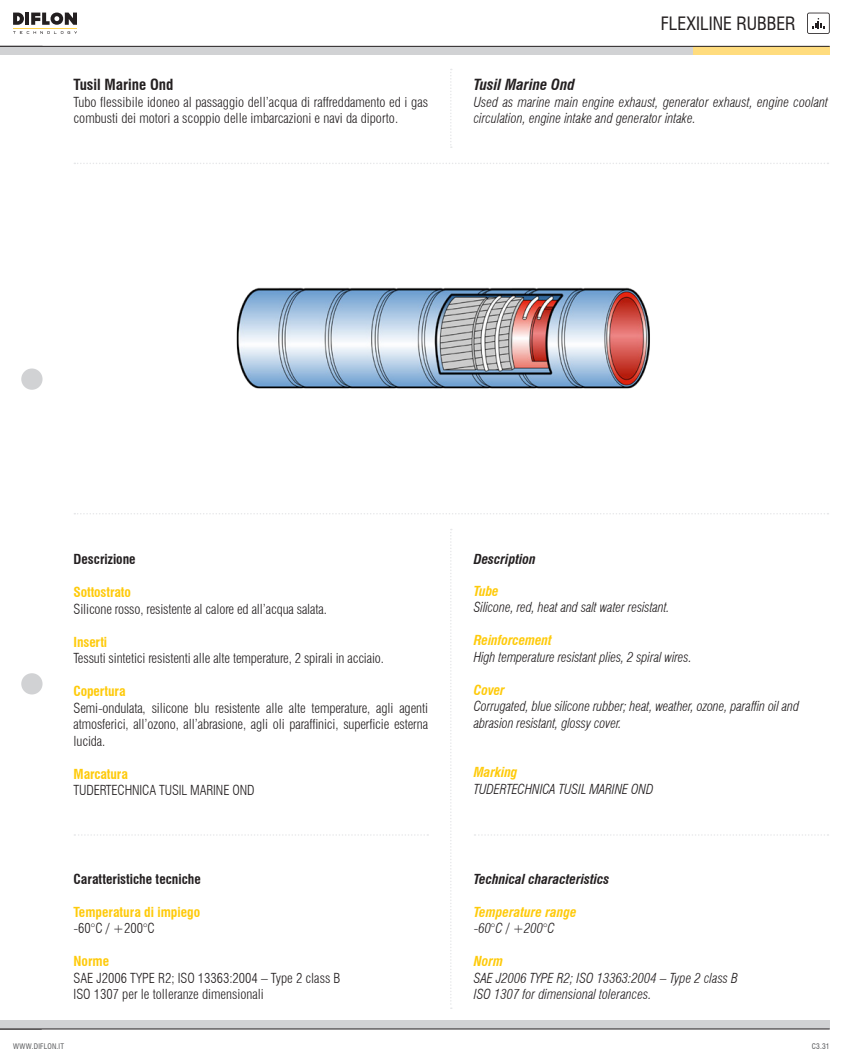
<style>
.page{position:relative;width:851px;height:1063px;background:#fff}
.page>*{position:absolute;margin:0;border:0;box-sizing:border-box;transform-origin:0 0}
.t1{font:condensed 18px "Swiss 721 BT";color:#231f20}
.Diflon_-_Ita_-_Parag{font:700 condensed 15px "Swiss 721 BT";color:#231f20}
.Diflon_-_Eng_-_Parag{font:italic 700 condensed 15px "Swiss 721 BT";color:#231f20}
.Diflon_-_Ita_-_Parag-2{font:300 condensed 13.5px/16.5px "Swiss 721 BT";letter-spacing:-.01em;color:#231f20}
.Diflon_-_Eng_-_Parag-2{font:italic 300 condensed 13.5px/16.5px "Swiss 721 BT";letter-spacing:-.01em;color:#231f20}
.Diflon_-_Ita_-_Parag-3{font:700 condensed 13.5px "Swiss 721 BT";letter-spacing:-.01em;color:#feca0a}
.Diflon_-_Eng_-_Parag-3{font:italic 700 condensed 13.5px "Swiss 721 BT";letter-spacing:-.01em;color:#feca0a}
.Diflon_-_Eng_-_Parag-4{font:italic 700 condensed 13.5px "Swiss 721 BT";color:#231f20}
.Diflon_-_Ita_-_Parag-4{font:700 condensed 13.5px "Swiss 721 BT";color:#231f20}
.t2{font:condensed 7.5px "Swiss 721 BT";letter-spacing:.03em;color:#57585a}
</style>
<div class="page">
<div style="left:21px;top:673px;width:22px;height:21px;background:#d1d2d4;border-radius:50%"></div>
<div style="left:21px;top:369px;width:22px;height:21px;background:#d1d2d4;border-radius:50%"></div>
<svg style="left:450px;top:69px;width:1px;height:79px"></svg>
<svg style="left:450px;top:529px;width:1px;height:480px"></svg>
<svg style="left:74px;top:163px;width:754px;height:1px"></svg>
<svg style="left:74px;top:513px;width:754px;height:1px"></svg>
<svg style="left:74px;top:834px;width:354px;height:2px"></svg>
<svg style="left:474px;top:834px;width:354px;height:2px"></svg>
<img style="left:236px;top:287px;width:414px;height:102px">
<div style="left:0;top:47px;width:829px;height:8px;background:#d1d2d4"></div>
<div style="left:0;top:1020px;width:829px;height:9px;background:#d1d2d4"></div>
<hr style="left:0;top:1029px;width:829px;height:1px;background:#231f20">
<div style="left:692px;top:47px;width:137px;height:8px;background:#ffdc7e"></div>
<hr style="left:0;top:46px;width:829px;height:1px;background:#231f20">
<svg style="left:807px;top:13px;width:22px;height:21px"></svg>
<svg style="left:13px;top:13px;width:11px;height:12px"></svg>
<hr style="left:25px;top:13px;width:4px;height:12px;background:#231f20">
<svg style="left:31px;top:13px;width:46px;height:12px"></svg>
<svg style="left:13px;top:31px;width:64px;height:3px"></svg>
<hr style="left:13px;top:28px;width:64px;height:1px;background:#fed24c">
<p class="Diflon_-_Ita_-_Parag" style="left:74px;top:76px;width:101px">Tusil Marine Ond</p>
<p class="Diflon_-_Ita_-_Parag-2" style="left:74px;top:93px;width:356px">Tubo flessibile idoneo al passaggio dell’acqua di raffreddamento ed i gas combusti dei motori a scoppio delle imbarcazioni e navi da diporto.</p>
<h1 class="t1" style="left:660px;top:13px;width:136px">FLEXILINE RUBBER</h1>
<p class="Diflon_-_Eng_-_Parag" style="left:473px;top:76px;width:103px">Tusil Marine Ond</p>
<p class="Diflon_-_Eng_-_Parag-2" style="left:473px;top:93px;width:356px">Used as marine main engine exhaust, generator exhaust, engine coolant circulation, engine intake and generator intake.</p>
<p class="Diflon_-_Ita_-_Parag-4" style="left:74px;top:551px;width:64px">Descrizione</p>
<p class="Diflon_-_Ita_-_Parag-3" style="left:74px;top:584px;width:59px">Sottostrato</p>
<p class="Diflon_-_Ita_-_Parag-2" style="left:74px;top:600px;width:255px">Silicone rosso, resistente al calore ed all’acqua salata.</p>
<p class="Diflon_-_Ita_-_Parag-3" style="left:74px;top:634px;width:35px">Inserti</p>
<p class="Diflon_-_Ita_-_Parag-2" style="left:74px;top:650px;width:312px">Tessuti sintetici resistenti alle alte temperature, 2 spirali in acciaio.</p>
<p class="Diflon_-_Ita_-_Parag-3" style="left:74px;top:683px;width:53px">Copertura</p>
<p class="Diflon_-_Ita_-_Parag-2" style="left:74px;top:699px;width:356px;text-align:justify">Semi-ondulata, silicone blu resistente alle alte temperature, agli agenti atmosferici, all’ozono, all’abrasione, agli oli paraffinici, superficie esterna lucida.</p>
<p class="Diflon_-_Ita_-_Parag-3" style="left:74px;top:766px;width:56px">Marcatura</p>
<p class="Diflon_-_Ita_-_Parag-2" style="left:74px;top:782px;width:182px">TUDERTECHNICA TUSIL MARINE OND</p>
<p class="Diflon_-_Ita_-_Parag-4" style="left:74px;top:871px;width:129px">Caratteristiche tecniche</p>
<p class="Diflon_-_Ita_-_Parag-3" style="left:74px;top:904px;width:128px">Temperatura di impiego</p>
<p class="Diflon_-_Ita_-_Parag-2" style="left:74px;top:920px;width:83px">-60°C / +200°C</p>
<p class="Diflon_-_Ita_-_Parag-3" style="left:74px;top:953px;width:37px">Norme</p>
<p class="Diflon_-_Ita_-_Parag-2" style="left:74px;top:970px;width:268px">SAE J2006 TYPE R2; ISO 13363:2004 – Type 2 class B</p>
<p class="Diflon_-_Ita_-_Parag-2" style="left:74px;top:986px;width:192px">ISO 1307 per le tolleranze dimensionali</p>
<p class="t2" style="left:13px;top:1042px;width:53px">WWW.DIFLON.IT</p>
<p class="Diflon_-_Eng_-_Parag-4" style="left:473px;top:551px;width:64px">Description</p>
<p class="Diflon_-_Eng_-_Parag-3" style="left:473px;top:583px;width:27px">Tube</p>
<p class="Diflon_-_Eng_-_Parag-2" style="left:473px;top:599px;width:197px">Silicone, red, heat and salt water resistant.</p>
<p class="Diflon_-_Eng_-_Parag-3" style="left:473px;top:632px;width:80px">Reinforcement</p>
<p class="Diflon_-_Eng_-_Parag-2" style="left:473px;top:648px;width:219px">High temperature resistant plies, 2 spiral wires.</p>
<p class="Diflon_-_Eng_-_Parag-3" style="left:473px;top:682px;width:33px">Cover</p>
<p class="Diflon_-_Eng_-_Parag-2" style="left:473px;top:698px;width:327px">Corrugated, blue silicone rubber; heat, weather, ozone, paraffin oil and</p>
<p class="Diflon_-_Eng_-_Parag-2" style="left:473px;top:714px;width:149px">abrasion resistant, glossy cover.</p>
<p class="Diflon_-_Eng_-_Parag-3" style="left:473px;top:764px;width:45px">Marking</p>
<p class="Diflon_-_Eng_-_Parag-2" style="left:473px;top:780px;width:181px">TUDERTECHNICA TUSIL MARINE OND</p>
<p class="Diflon_-_Eng_-_Parag-4" style="left:473px;top:871px;width:137px">Technical characteristics</p>
<p class="Diflon_-_Eng_-_Parag-3" style="left:473px;top:904px;width:104px">Temperature range</p>
<p class="Diflon_-_Eng_-_Parag-2" style="left:473px;top:920px;width:82px">-60°C / +200°C</p>
<p class="Diflon_-_Eng_-_Parag-3" style="left:473px;top:953px;width:31px">Norm</p>
<p class="Diflon_-_Eng_-_Parag-2" style="left:473px;top:970px;width:266px">SAE J2006 TYPE R2; ISO 13363:2004 – Type 2 class B</p>
<p class="Diflon_-_Eng_-_Parag-2" style="left:473px;top:986px;width:179px">ISO 1307 for dimensional tolerances.</p>
<p class="t2" style="left:811px;top:1042px;width:19px">C3.31</p>
</div>
